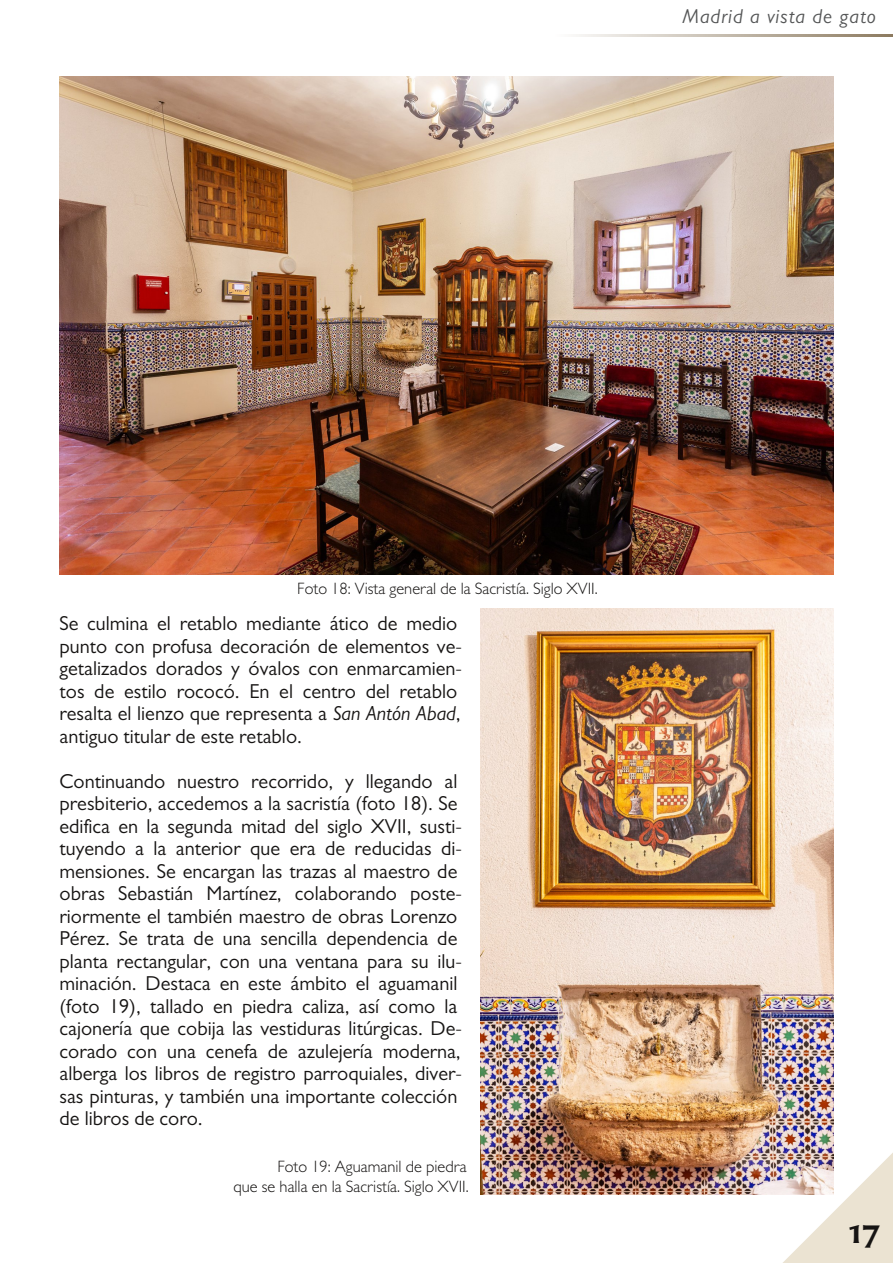
<style>
.page{position:relative;width:893px;height:1263px;background:#fff}
.page>*{position:absolute;margin:0;border:0;box-sizing:border-box;transform-origin:0 0}
.t1{font:600 33px "Carter Sans W01";color:#161413}
.t2{font:20.25px/22.5px "Gill Sans";color:#161413}
.t3{font:italic 20.25px "Gill Sans";letter-spacing:.05em;color:#545556}
.t4{font:300 16.5px/19.5px "Gill Sans";color:#161413;text-align:right}
.s1{font-style:italic}
</style>
<div class="page">
<svg style="left:783px;top:1152px;width:110px;height:111px"></svg>
<svg style="left:576px;top:34px;width:317px;height:2px"></svg>
<img style="left:480px;top:608px;width:353px;height:587px">
<img style="left:60px;top:77px;width:773px;height:497px">
<p class="t3" style="left:682px;top:4px;width:195px">Madrid a vista de gato</p>
<p class="t4" style="left:297px;top:578px;width:302px">Foto 18: Vista general de la Sacristía. Siglo XVII.</p>
<p class="t2" style="left:60px;top:612px;width:404px">Se culmina el retablo mediante ático de medio punto con profusa decoración de elementos ve&shy;getalizados dorados y óvalos con enmarcamien&shy;tos de estilo rococó. En el centro del retablo resalta el lienzo que representa a <span class="s1">San Antón Abad</span>, antiguo titular de este retablo.</p>
<p class="t2" style="left:60px;top:769px;width:404px">Continuando nuestro recorrido, y llegando al presbiterio, accedemos a la sacristía (foto 18). Se edifica en la segunda mitad del siglo XVII, susti&shy;tuyendo a la anterior que era de reducidas di&shy;mensiones. Se encargan las trazas al maestro de obras Sebastián Martínez, colaborando poste&shy;riormente el también maestro de obras Lorenzo Pérez. Se trata de una sencilla dependencia de planta rectangular, con una ventana para su ilu&shy;minación. Destaca en este ámbito el aguamanil (foto 19), tallado en piedra caliza, así como la cajonería que cobija las vestiduras litúrgicas. De&shy;corado con una cenefa de azulejería moderna, alberga los libros de registro parroquiales, diver&shy;sas pinturas, y también una importante colección de libros de coro.</p>
<p class="t4" style="left:233px;top:1157px;width:237px">Foto 19: Aguamanil de piedra<br>que se halla en la Sacristía. Siglo XVII.</p>
<h1 class="t1" style="left:848px;top:1210px;width:33px">17</h1>
</div>
